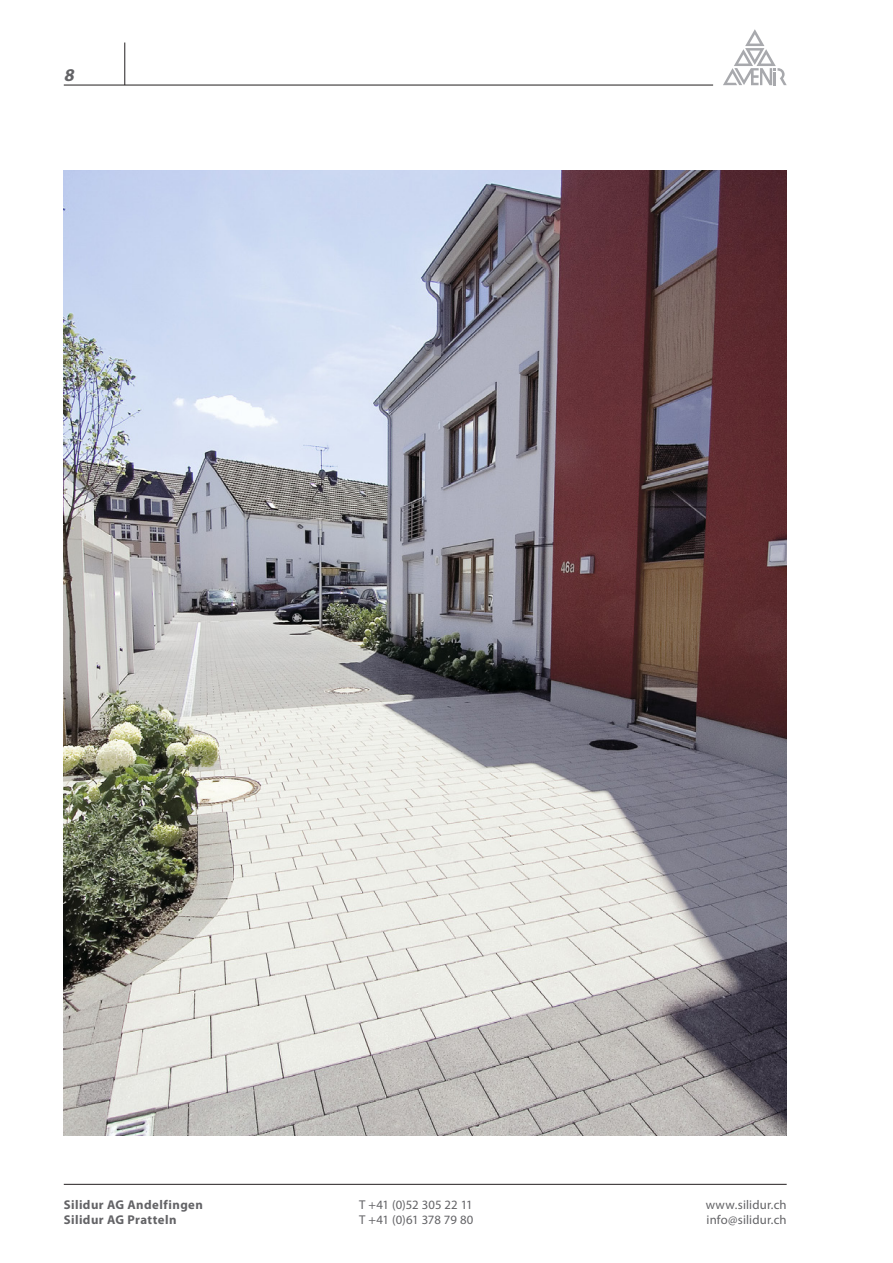
<style>
.page{position:relative;width:893px;height:1263px;background:#fff}
.page>*{position:absolute;margin:0;border:0;box-sizing:border-box;transform-origin:0 0}
.t1{font:italic 700 18px "Myriad Pro";color:#636366}
.t2{font:12.75px "Myriad Pro";letter-spacing:.01em;color:#636366}
.t3{font:700 12.75px "Myriad Pro";letter-spacing:.035em;color:#636366}
.t4{font:12.75px "Myriad Pro";letter-spacing:-.01em;color:#636366}
</style>
<div class="page">
<hr style="left:125px;top:43px;width:1px;height:42px;background:#231f20">
<hr style="left:64px;top:1184px;width:723px;height:1px;background:#231f20">
<hr style="left:64px;top:85px;width:649px;height:1px;background:#231f20">
<svg style="left:723px;top:29px;width:64px;height:56px"></svg>
<img style="left:64px;top:170px;width:723px;height:965px">
<h1 class="t1" style="left:64px;top:63px;width:15px">8</h1>
<p class="t3" style="left:64px;top:1196px;width:141px">Silidur AG Andelfingen</p>
<p class="t2" style="left:359px;top:1196px;width:115px">T +41 (0)52 305 22 11</p>
<p class="t2" style="left:706px;top:1196px;width:82px">www.silidur.ch</p>
<p class="t3" style="left:64px;top:1211px;width:114px">Silidur AG Pratteln</p>
<p class="t4" style="left:359px;top:1211px;width:116px">T +41 (0)61 378 79 80</p>
<p class="t2" style="left:707px;top:1211px;width:82px">info@silidur.ch</p>
</div>
